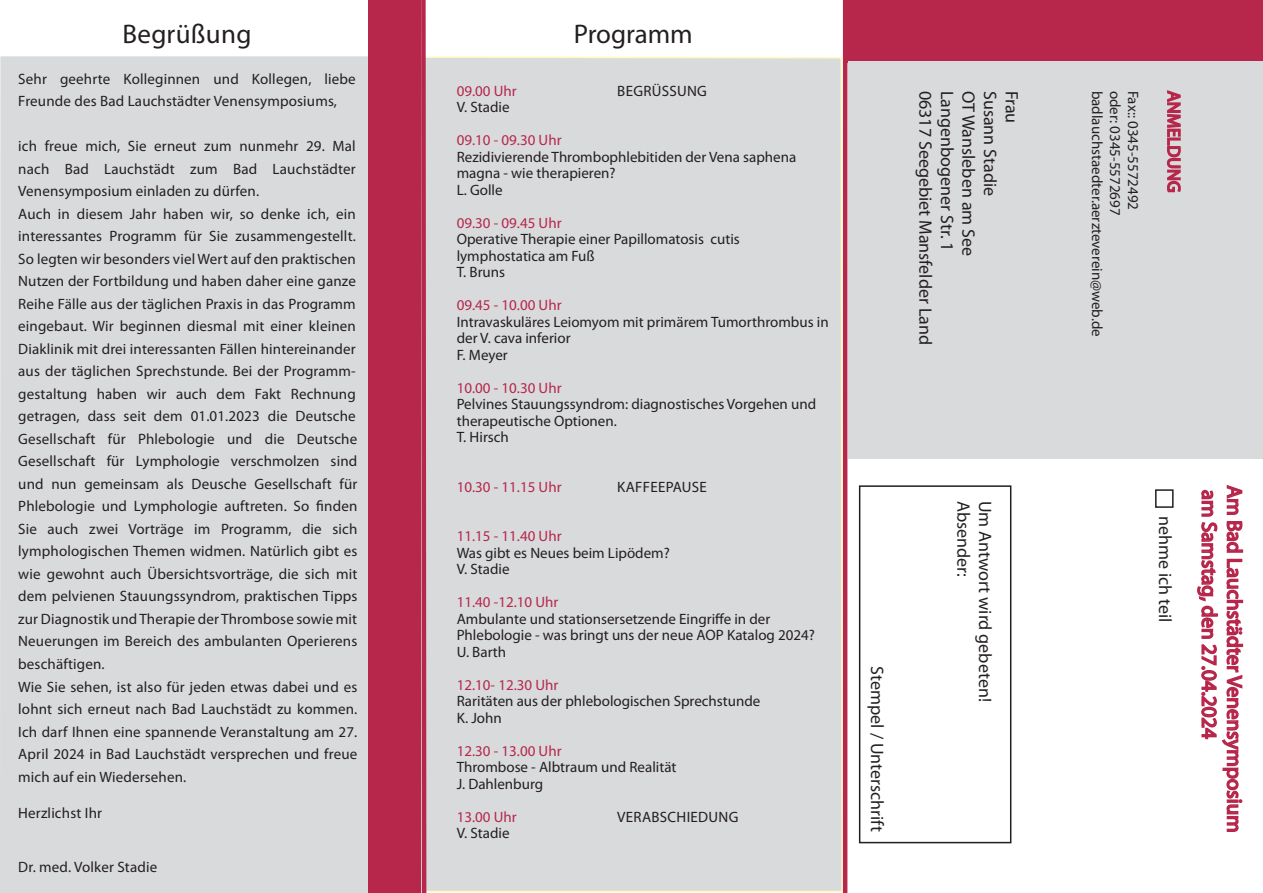
<style>
.page{position:relative;width:1263px;height:893px;background:#fff}
.page>*{position:absolute;margin:0;border:0;box-sizing:border-box;transform-origin:0 0}
.t1{font:27px "Myriad Pro";letter-spacing:.005em;color:#231f20}
.t2{font:21px "Myriad Pro";color:#b6274b}
.t3{font:18px "Myriad Pro";color:#231f20}
.t4{font:15px/22.5px "Myriad Pro";color:#231f20}
.t5{font:15px "Myriad Pro";color:#b6274b}
.t6{font:15px "Myriad Pro";letter-spacing:.02em;color:#231f20}
</style>
<div class="page">
<div style="left:0;top:56px;width:424px;height:837px;background:#d9dadc"></div>
<div style="left:429px;top:56px;width:414px;height:837px;background:#d9dadc"></div>
<div style="left:845px;top:1px;width:418px;height:62px;background:#b6274b"></div>
<div style="left:849px;top:62px;width:414px;height:397px;background:#d9dadc"></div>
<svg style="left:1166px;top:90px;width:15px;height:103px"></svg>
<svg style="left:858px;top:485px;width:154px;height:359px"></svg>
<svg style="left:1197px;top:485px;width:47px;height:347px"></svg>
<hr style="left:843px;top:0;width:4px;height:893px;background:#b6274b">
<div style="left:368px;top:0;width:52px;height:893px;background:#b6274b"></div>
<svg style="left:420px;top:0;width:9px;height:893px;background:#c46d84"></svg>
<div style="left:1155px;top:489px;width:18px;height:19px;border:2px solid #231f20"></div>
<p class="t1" style="left:123px;top:18px;width:130px">Begrüßung</p>
<p class="t4" style="left:18px;top:67px;width:339px">Sehr geehrte Kolleginnen und Kollegen, liebe<br>Freunde des Bad Lauchstädter Venensymposiums,</p>
<p class="t4" style="left:18px;top:135px;width:339px;text-align:justify">ich freue mich, Sie erneut zum nunmehr 29. Mal nach Bad Lauchstädt zum Bad Lauchstädter Venensymposium einladen zu dürfen.</p>
<p class="t4" style="left:18px;top:202px;width:341px;text-align:justify">Auch in diesem Jahr haben wir, so denke ich, ein interessantes Programm für Sie zusammengestellt.<br>So legten wir besonders viel Wert auf den praktischen Nutzen der Fortbildung und haben daher eine ganze Reihe Fälle aus der täglichen Praxis in das Programm eingebaut. Wir beginnen diesmal mit einer kleinen Diaklinik mit drei interessanten Fällen hintereinander aus der täglichen Sprechstunde. Bei der Programm&shy;gestaltung haben wir auch dem Fakt Rechnung getragen, dass seit dem 01.01.2023 die Deutsche Gesellschaft für Phlebologie und die Deutsche Gesellschaft für Lymphologie verschmolzen sind und nun gemeinsam als Deusche Gesellschaft für Phlebologie und Lymphologie auftreten. So finden Sie auch zwei Vorträge im Programm, die sich lymphologischen Themen widmen. Natürlich gibt es wie gewohnt auch Übersichtsvorträge, die sich mit dem pelvienen Stauungssyndrom, praktischen Tipps zur Diagnostik und Therapie der Thrombose sowie mit Neuerungen im Bereich des ambulanten Operierens beschäftigen.</p>
<p class="t4" style="left:18px;top:675px;width:341px;text-align:justify">Wie Sie sehen, ist also für jeden etwas dabei und es lohnt sich erneut nach Bad Lauchstädt zu kommen.<br>Ich darf Ihnen eine spannende Veranstaltung am 27.<br>April 2024 in Bad Lauchstädt versprechen und freue mich auf ein Wiedersehen.</p>
<p class="t4" style="left:18px;top:801px;width:85px">Herzlichst Ihr</p>
<p class="t4" style="left:18px;top:855px;width:140px">Dr. med. Volker Stadie</p>
<p class="t1" style="left:574px;top:18px;width:120px">Programm</p>
<p class="t5" style="left:457px;top:81px;width:61px">09.00 Uhr</p>
<p class="t6" style="left:617px;top:81px;width:91px">BEGRÜSSUNG</p>
<p class="t4" style="left:457px;top:96px;width:54px">V. Stadie</p>
<p class="t5" style="left:457px;top:131px;width:106px">09.10 - 09.30 Uhr</p>
<p class="t4" style="left:457px;top:148px;width:341px;line-height:16.5px">Rezidivierende Thrombophlebitiden der Vena saphena magna - wie therapieren?</p>
<p class="t4" style="left:457px;top:178px;width:47px">L. Golle</p>
<p class="t5" style="left:457px;top:213px;width:106px">09.30 - 09.45 Uhr</p>
<p class="t4" style="left:457px;top:231px;width:285px;line-height:16.5px">Operative Therapie einer Papillomatosis cutis lymphostatica am Fuß</p>
<p class="t4" style="left:457px;top:261px;width:50px">T. Bruns</p>
<p class="t5" style="left:457px;top:296px;width:106px">09.45 - 10.00 Uhr</p>
<p class="t4" style="left:457px;top:313px;width:373px;line-height:16.5px">Intravaskuläres Leiomyom mit primärem Tumorthrombus in der V. cava inferior</p>
<p class="t4" style="left:457px;top:343px;width:53px">F. Meyer</p>
<p class="t5" style="left:457px;top:378px;width:106px">10.00 - 10.30 Uhr</p>
<p class="t4" style="left:457px;top:396px;width:361px;line-height:16.5px">Pelvines Stauungssyndrom: diagnostisches Vorgehen und therapeutische Optionen.</p>
<p class="t4" style="left:457px;top:426px;width:54px">T. Hirsch</p>
<p class="t5" style="left:457px;top:477px;width:106px">10.30 - 11.15 Uhr</p>
<p class="t6" style="left:617px;top:477px;width:91px">KAFFEEPAUSE</p>
<p class="t5" style="left:457px;top:527px;width:106px">11.15 - 11.40 Uhr</p>
<p class="t4" style="left:457px;top:541px;width:215px">Was gibt es Neues beim Lipödem?</p>
<p class="t4" style="left:457px;top:558px;width:54px">V. Stadie</p>
<p class="t5" style="left:457px;top:593px;width:103px">11.40 -12.10 Uhr</p>
<p class="t4" style="left:457px;top:610px;width:360px;line-height:16.5px">Ambulante und stationsersetzende Eingriffe in der<br>Phlebologie - was bringt uns der neue AOP Katalog 2024?</p>
<p class="t4" style="left:457px;top:640px;width:51px">U. Barth</p>
<p class="t5" style="left:457px;top:675px;width:103px">12.10- 12.30 Uhr</p>
<p class="t4" style="left:457px;top:690px;width:305px">Raritäten aus der phlebologischen Sprechstunde</p>
<p class="t4" style="left:457px;top:706px;width:47px">K. John</p>
<p class="t5" style="left:457px;top:741px;width:106px">12.30 - 13.00 Uhr</p>
<p class="t4" style="left:457px;top:756px;width:221px">Thrombose - Albtraum und Realität</p>
<p class="t4" style="left:457px;top:772px;width:88px">J. Dahlenburg</p>
<p class="t5" style="left:457px;top:807px;width:61px">13.00 Uhr</p>
<p class="t6" style="left:617px;top:807px;width:123px">VERABSCHIEDUNG</p>
<p class="t4" style="left:457px;top:822px;width:54px">V. Stadie</p>
<p class="t3" style="left:936px;top:91px;width:256px;rotate:90deg">06317 Seegebiet Mansfelder Land</p>
<p class="t3" style="left:958px;top:91px;width:162px;rotate:90deg">Langenbogener Str. 1</p>
<p class="t3" style="left:980px;top:91px;width:167px;rotate:90deg">OT Wansleben am See</p>
<p class="t3" style="left:1001px;top:91px;width:107px;rotate:90deg">Susann Stadie</p>
<p class="t3" style="left:1023px;top:91px;width:34px;rotate:90deg">Frau</p>
<p class="t4" style="left:1109px;top:91px;width:248px;rotate:90deg">badlauchstaedter.aerzteverein@web.de</p>
<p class="t4" style="left:1127px;top:91px;width:126px;rotate:90deg">oder: 0345-5572697</p>
<p class="t4" style="left:1145px;top:91px;width:121px;rotate:90deg">Fax:: 0345-5572492</p>
<p class="t3" style="left:888px;top:666px;width:167px;rotate:90deg">Stempel / Unterschrift</p>
<p class="t3" style="left:974px;top:501px;width:78px;rotate:90deg">Absender:</p>
<p class="t3" style="left:996px;top:501px;width:202px;rotate:90deg">Um Antwort wird gebeten!</p>
<p class="t3" style="left:1176px;top:516px;width:108px;rotate:90deg">nehme ich teil</p>
<p class="t2" style="left:1222px;top:490px;width:251px;rotate:90deg">am Samstag, den 27.04.2024</p>
<p class="t2" style="left:1247px;top:485px;width:349px;rotate:90deg">Am Bad Lauchstädter Venensymposium</p>
</div>
